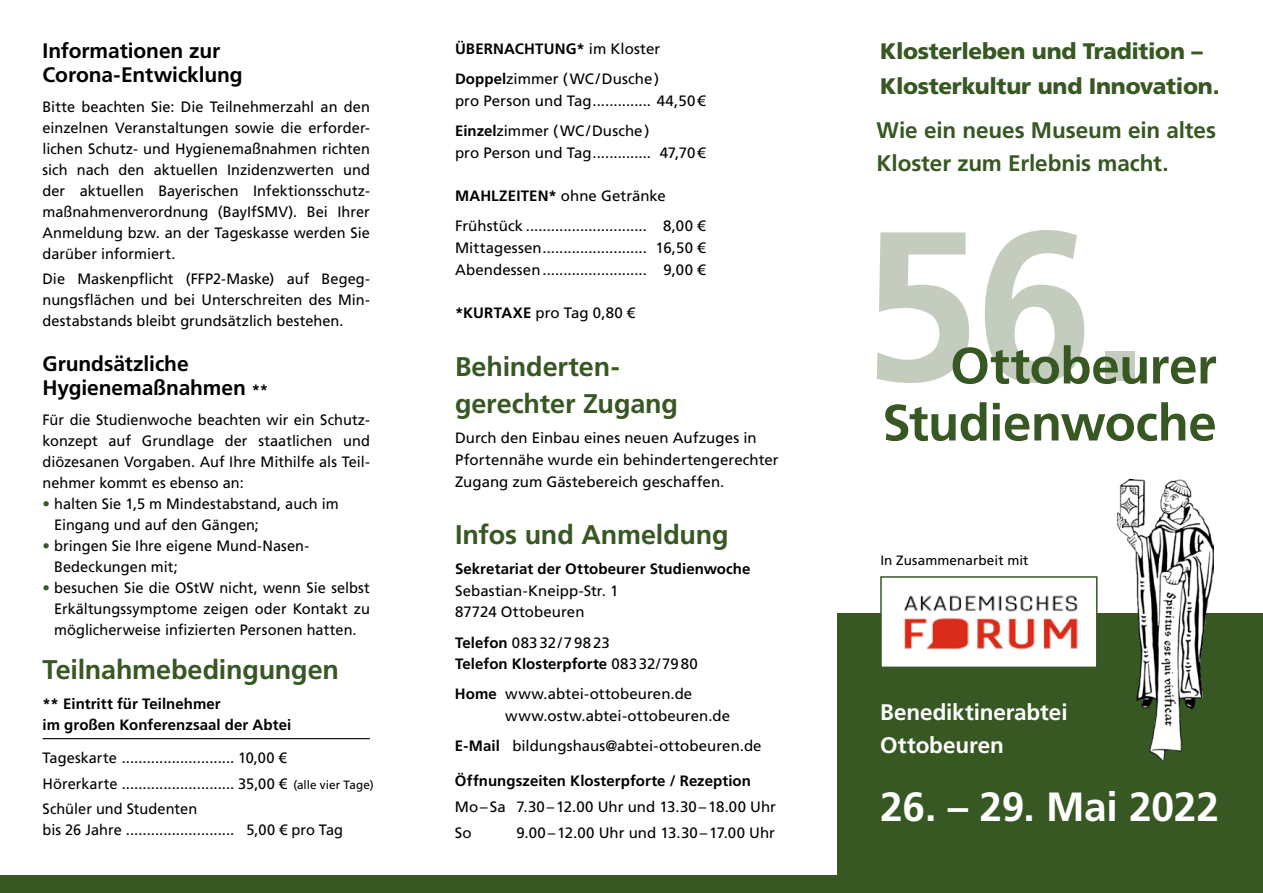
<style>
.page{position:relative;width:1263px;height:893px;background:#fff}
.page>*{position:absolute;margin:0;border:0;box-sizing:border-box;transform-origin:0 0}
.t1{font:700 212.1px "Frutiger LT Com";color:#375723}
.t2{font:700 51px/57px "Frutiger LT Com";letter-spacing:-.01em;color:#375723;text-align:right}
.t3{font:700 40.8px "Frutiger LT Com";letter-spacing:-.01em;color:#fff}
.t4{font:700 27px/36.8px "Frutiger LT Com";letter-spacing:-.005em;color:#375723}
.t5{font:900 22.5px/34.5px "Frutiger LT Com";letter-spacing:-.015em;color:#375723}
.t6{font:700 22.5px/33px "Frutiger LT Com";letter-spacing:-.005em;color:#375723}
.t7{font:700 22.5px/33px "Frutiger LT Com";letter-spacing:-.005em;color:#fff}
.t8{font:700 21px/24px "Frutiger LT Com";letter-spacing:-.005em;color:#000}
.t9{font:15px/21px "Frutiger LT Com";letter-spacing:.005em;color:#000}
.t10{font:700 15px/21px "Frutiger LT Com";letter-spacing:.005em;color:#000}
.t11{font:13.5px "Frutiger LT Com";letter-spacing:.01em;color:#000}
.t12{font:12px "Frutiger LT Com";letter-spacing:.01em;color:#000}
.s1{font-size:15px}
.s2{color:#375723}
.s3{font-weight:700}
.s4{font-weight:400}
</style>
<div class="page">
<div style="left:838px;top:614px;width:425px;height:279px;background:#375723"></div>
<hr style="left:43px;top:738px;width:327px;height:1px;background:#000">
<div style="left:0;top:876px;width:846px;height:17px;background:#375723"></div>
<svg style="left:879px;top:576px;width:219px;height:91px"></svg>
<img style="left:1117px;top:480px;width:97px;height:281px">
<h3 class="t8" style="left:43px;top:39px;width:202px">Informationen zur<br>Corona-Entwicklung</h3>
<p class="t9" style="left:43px;top:96px;width:329px;text-align:justify">Bitte beachten Sie: Die Teilnehmerzahl an den einzelnen Veranstaltungen sowie die erforder&shy;lichen Schutz- und Hygienemaßnahmen richten sich nach den aktuellen Inzidenzwerten und der aktuellen Bayerischen Infektionsschutz&shy;maßnahmenverordnung (BayIfSMV). Bei Ihrer Anmeldung bzw. an der Tageskasse werden Sie darüber informiert.</p>
<p class="t9" style="left:43px;top:268px;width:329px;text-align:justify">Die Maskenpflicht (FFP2-Maske) auf Begeg&shy;nungsflächen und bei Unterschreiten des Min&shy;destabstands bleibt grundsätzlich bestehen.</p>
<h3 class="t8" style="left:43px;top:352px;width:227px">Grundsätzliche<br>Hygienemaßnahmen <span class="s1">**</span></h3>
<p class="t9" style="left:43px;top:409px;width:329px;text-align:justify">Für die Studienwoche beachten wir ein Schutz&shy;konzept auf Grundlage der staatlichen und diözesanen Vorgaben. Auf Ihre Mithilfe als Teil&shy;nehmer kommt es ebenso an:</p>
<p class="t9" style="left:54px;top:493px;width:286px;text-indent:-12px"><span class="s2">•</span> halten Sie 1,5 m Mindestabstand, auch im<br>Eingang und auf den Gängen;</p>
<p class="t9" style="left:54px;top:535px;width:257px;text-indent:-12px"><span class="s2">•</span> bringen Sie Ihre eigene Mund-Nasen-<br>Bedeckungen mit;</p>
<p class="t9" style="left:54px;top:577px;width:317px;text-align:justify;text-indent:-12px"><span class="s2">•</span> besuchen Sie die OStW nicht, wenn Sie selbst Erkältungssymptome zeigen oder Kontakt zu möglicherweise infizierten Personen hatten.</p>
<h3 class="t4" style="left:43px;top:651px;width:298px">Teilnahmebedingungen</h3>
<p class="t10" style="left:43px;top:693px;width:250px">** Eintritt für Teilnehmer<br>im großen Konferenzsaal der Abtei</p>
<p class="t9" style="left:43px;top:746px;width:246px;line-height:25.2px;text-align:justify">Tageskarte ........................... 10,00 € Hörerkarte ........................... 35,00 € Schüler und Studenten</p>
<p class="t9" style="left:43px;top:819px;width:302px">bis 26 Jahre .......................... 5,00 € pro Tag</p>
<p class="t12" style="left:293px;top:778px;width:82px">(alle vier Tage)</p>
<p class="t9" style="left:455px;top:34px;width:207px;line-height:30.2px"><span class="s3">ÜBERNACHTUNG*</span> im Kloster<br><span class="s3">Doppel</span>zimmer (WC/Dusche)</p>
<p class="t9" style="left:455px;top:85px;width:252px;line-height:30.2px">pro Person und Tag.............. 44,50€<br><span class="s3">Einzel</span>zimmer (WC/Dusche)</p>
<p class="t9" style="left:455px;top:142px;width:252px">pro Person und Tag.............. 47,70€</p>
<p class="t9" style="left:455px;top:181px;width:252px;line-height:30.2px"><span class="s3">MAHLZEITEN*</span> ohne Getränke<br>Frühstück ............................. 8,00 €</p>
<p class="t9" style="left:455px;top:237px;width:252px;line-height:21.8px">Mittagessen......................... 16,50 €<br>Abendessen......................... 9,00 €</p>
<p class="t9" style="left:455px;top:302px;width:181px"><span class="s3">*KURTAXE</span> pro Tag 0,80 €</p>
<h3 class="t4" style="left:455px;top:349px;width:224px">Behinderten&shy;gerechter Zugang</h3>
<p class="t9" style="left:455px;top:427px;width:325px;line-height:21.8px">Durch den Einbau eines neuen Aufzuges in<br>Pfortennähe wurde ein behindertengerechter<br>Zugang zum Gästebereich geschaffen.</p>
<h3 class="t4" style="left:455px;top:516px;width:275px">Infos und Anmeldung</h3>
<p class="t10" style="left:455px;top:558px;width:297px">Sekretariat der Ottobeurer Studienwoche</p>
<p class="t9" style="left:455px;top:580px;width:165px;line-height:21.8px">Sebastian-Kneipp-Str. 1<br>87724 Ottobeuren</p>
<p class="t10" style="left:455px;top:631px;width:244px;line-height:21.8px">Telefon <span class="s4">08332/79823<br></span>Telefon Klosterpforte <span class="s4">08332/7980</span></p>
<p class="t9" style="left:505px;top:683px;width:226px;line-height:21.8px;text-indent:-50px"><span class="s3">Home</span> www.abtei-ottobeuren.de www.ostw.abtei-ottobeuren.de</p>
<p class="t9" style="left:455px;top:736px;width:308px"><span class="s3">E-Mail</span> bildungshaus@abtei-ottobeuren.de</p>
<p class="t10" style="left:455px;top:770px;width:297px">Öffnungszeiten Klosterpforte / Rezeption</p>
<p class="t9" style="left:455px;top:794px;width:323px;line-height:26px">Mo– Sa 7.30–12.00 Uhr und 13.30–18.00 Uhr<br>So</p>
<p class="t9" style="left:516px;top:822px;width:260px">9.00–12.00 Uhr und 13.30–17.00 Uhr</p>
<h3 class="t5" style="left:880px;top:34px;width:341px">Klosterleben und Tradition –<br>Klosterkultur und Innovation.</h3>
<h3 class="t6" style="left:876px;top:114px;width:341px">Wie ein neues Museum ein altes<br>Kloster zum Erlebnis macht.</h3>
<h1 class="t1" style="left:861px;top:183px;width:289px">56.</h1>
<h2 class="t2" style="left:882px;top:338px;width:336px">Ottobeurer<br>Studienwoche</h2>
<p class="t11" style="left:880px;top:552px;width:150px">In Zusammenarbeit mit</p>
<h3 class="t7" style="left:880px;top:696px;width:189px">Benediktinerabtei<br>Ottobeuren</h3>
<h3 class="t3" style="left:880px;top:783px;width:340px">26. – 29. Mai 2022</h3>
</div>
